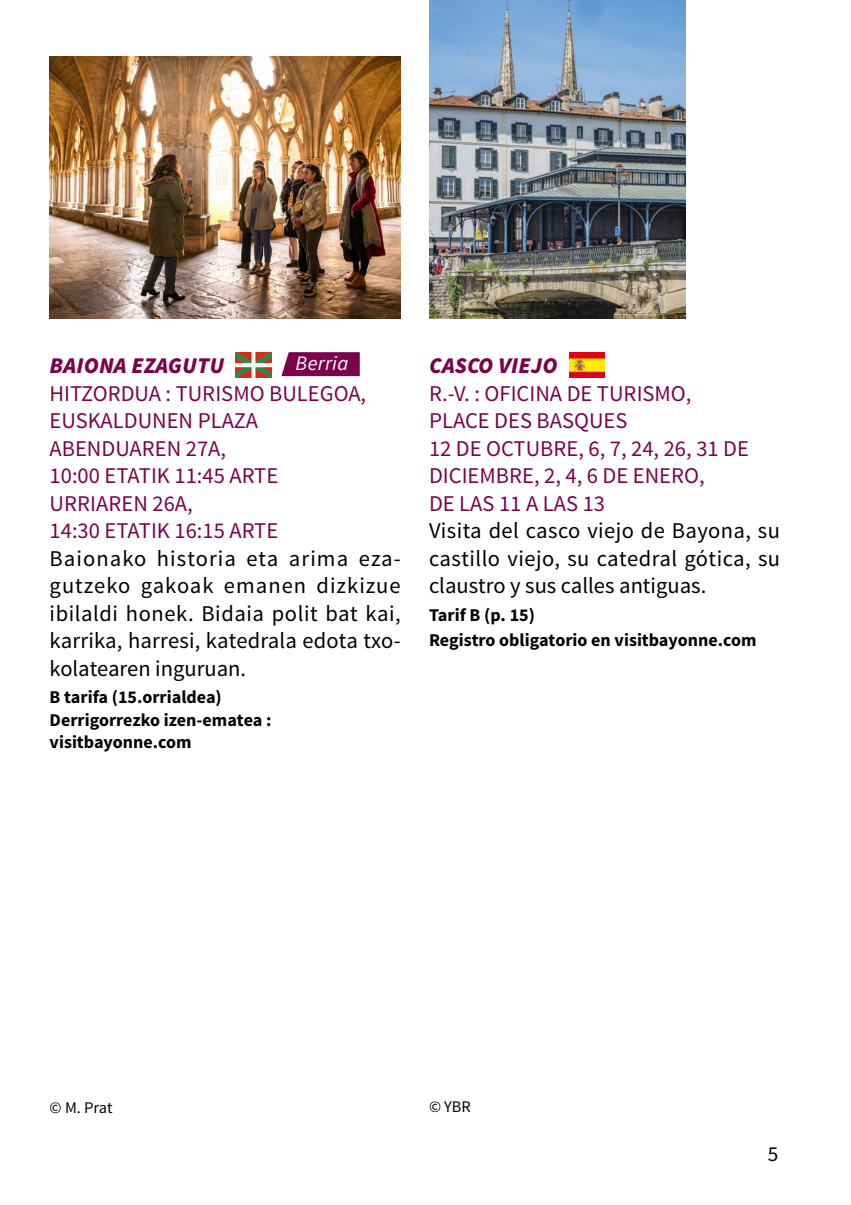
<style>
.page{position:relative;width:851px;height:1205px;background:#fff}
.page>*{position:absolute;margin:0;border:0;box-sizing:border-box;transform-origin:0 0}
.t1{font:22.5px/27.5px "Source Sans Pro";letter-spacing:.01em;color:#000;text-align:justify}
.t2{font:22.5px/27.5px "Source Sans Pro";color:#7a034b}
.t3{font:italic 900 22.5px "Source Sans Pro";letter-spacing:.01em;color:#7a034b}
.t4{font:21.25px "Source Sans Pro";color:#000}
.t5{font:italic 20.5px "Source Sans Pro";color:#fff}
.t6{font:700 18px/22.5px "Source Sans Pro";color:#000}
.t7{font:16.25px "Source Sans Pro";letter-spacing:-.005em;color:#000}
</style>
<div class="page">
<img style="left:429px;top:0;width:256px;height:318px">
<img style="left:50px;top:57px;width:350px;height:261px">
<img style="left:569px;top:352px;width:35px;height:25px">
<img style="left:236px;top:352px;width:35px;height:25px">
<svg style="left:281px;top:352px;width:79px;height:24px;background:#821256"></svg>
<p class="t5" style="left:295px;top:350px;width:54px">Berria</p>
<p class="t3" style="left:50px;top:351px;width:174px">BAIONA EZAGUTU</p>
<p class="t2" style="left:50px;top:380px;width:58px">Hitzordua</p>
<p class="t2" style="left:165px;top:380px;width:24px">: Turismo</p>
<p class="t2" style="left:269px;top:380px;width:14px">bulegoa</p>
<p class="t2" style="left:360px;top:380px;width:7px">,</p>
<p class="t2" style="left:50px;top:407px;width:65px">Euskaldu</p>
<p class="t2" style="left:152px;top:407px;width:107px">nen plaza</p>
<p class="t2" style="left:50px;top:435px;width:66px">Abenduare</p>
<p class="t2" style="left:50px;top:435px;width:230px;text-indent:117px">n 27a,<br>10:00 etati k 11:45 arte<br>URRIAREN 26A,<br>14:30 ETATIK 16:15 ARTE</p>
<p class="t1" style="left:50px;top:545px;width:353px">Baionako historia eta arima eza&shy;gutzeko gakoak emanen dizkizue ibilaldi honek. Bidaia polit bat kai, karrika, harresi, katedrala edota txo&shy;kolatearen inguruan.</p>
<p class="t6" style="left:50px;top:686px;width:223px">B tarifa (15.orrialdea)<br>Derrigorrezko izen-ematea : visitbayonne.com</p>
<p class="t3" style="left:429px;top:351px;width:130px">CASCO VIEJO</p>
<p class="t2" style="left:429px;top:380px;width:194px">R.-V. : Ofici na de turismo</p>
<p class="t2" style="left:685px;top:380px;width:7px">,</p>
<p class="t2" style="left:429px;top:407px;width:173px;text-indent:107px">Basques<br>12 de octubre</p>
<p class="t2" style="left:429px;top:407px;width:13px">place</p>
<p class="t2" style="left:494px;top:407px;width:13px">des</p>
<p class="t2" style="left:578px;top:435px;width:158px">, 6, 7, 24, 26, 31 de</p>
<p class="t2" style="left:429px;top:462px;width:13px">diciembre</p>
<p class="t2" style="left:534px;top:462px;width:172px">, 2, 4, 6 de enero,</p>
<p class="t2" style="left:429px;top:490px;width:43px">de las</p>
<p class="t2" style="left:499px;top:490px;width:56px">11 a las</p>
<p class="t2" style="left:582px;top:490px;width:24px">13</p>
<p class="t1" style="left:429px;top:517px;width:352px">Visita del casco viejo de Bayona, su castillo viejo, su catedral gótica, su claustro y sus calles antiguas.</p>
<p class="t6" style="left:429px;top:603px;width:329px;line-height:25px">Tarif B (p. 15)<br>Registro obligatorio en visitbayonne.com</p>
<p class="t7" style="left:50px;top:1097px;width:64px">© M. Prat</p>
<p class="t7" style="left:429px;top:1097px;width:43px">© YBR</p>
<p class="t4" style="left:767px;top:1140px;width:12px">5</p>
</div>
